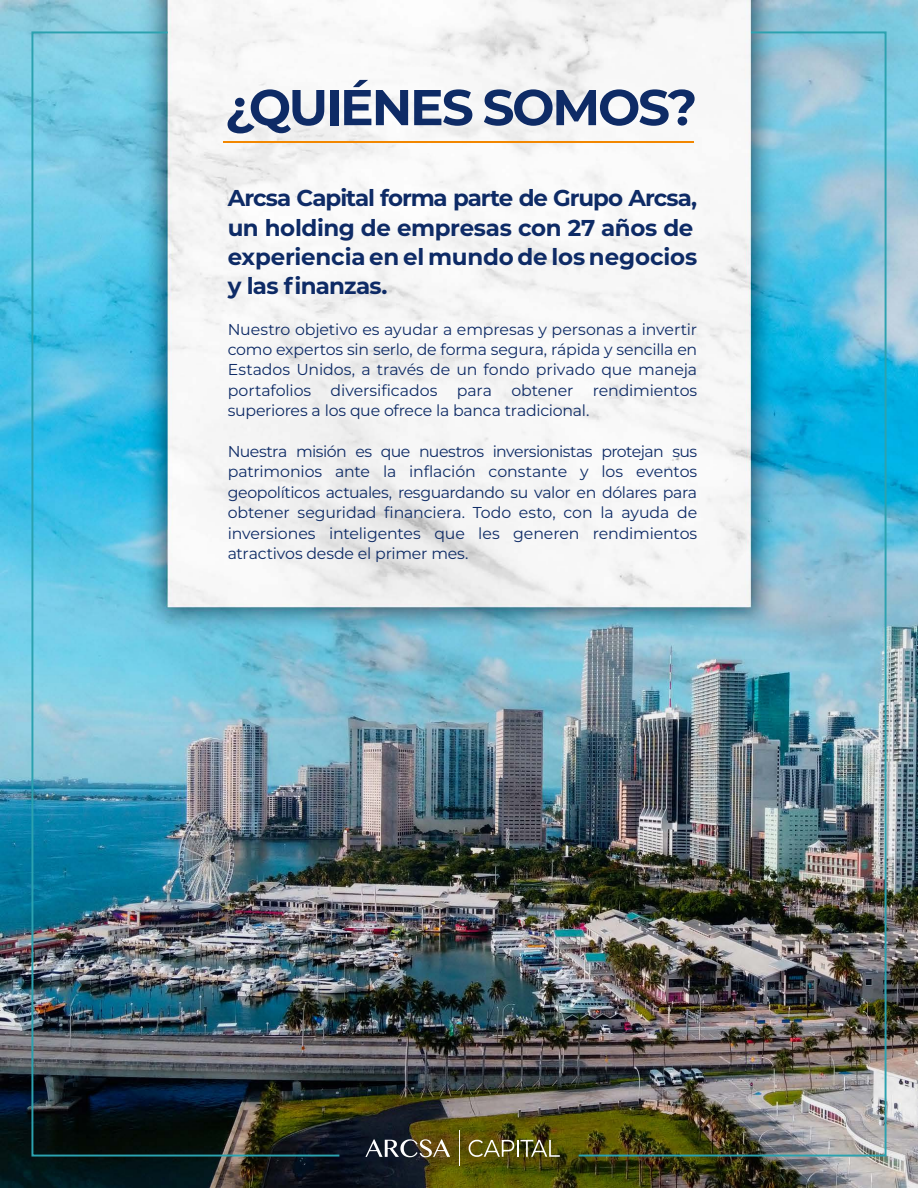
<style>
.page{position:relative;width:918px;height:1188px;background:#fff}
.page>*{position:absolute;margin:0;border:0;box-sizing:border-box;transform-origin:0 0}
.t1{font:700 50.25px "Montserrat";letter-spacing:-.045em;color:#0e2b66}
.t2{font:700 22.95px/29.2px "Montserrat";letter-spacing:-.02em;color:#0e2b66}
.t3{font:100 15.75px/20.4px "Montserrat";letter-spacing:-.015em;color:#0e2b66;text-align:justify}
</style>
<div class="page">
<img style="left:0;top:0;width:918px;height:1188px">
<img style="left:30px;top:30px;width:311px;height:1128px">
<img style="left:577px;top:30px;width:311px;height:1128px">
<svg style="left:365px;top:1139px;width:85px;height:18px"></svg>
<svg style="left:469px;top:1140px;width:91px;height:17px;background:#7a7643"></svg>
<hr style="left:459px;top:1130px;width:1px;height:36px;background:#fff">
<hr style="left:223px;top:142px;width:471px;height:1px;background:#f28700">
<h1 class="t1" style="left:225px;top:71px;width:474px">¿QUIÉNES SOMOS?</h1>
<h2 class="t2" style="left:228px;top:182px;width:471px">Arcsa Capital forma parte de Grupo Arcsa, un holding de empresas con 27 años de experiencia en el mundo de los negocios y las finanzas.</h2>
<p class="t3" style="left:228px;top:318px;width:471px">Nuestro objetivo es ayudar a empresas y personas a invertir como expertos sin serlo, de forma segura, rápida y sencilla en Estados Unidos, a través de un fondo privado que maneja portafolios diversificados para obtener rendimientos superiores a los que ofrece la banca tradicional.</p>
<p class="t3" style="left:228px;top:441px;width:471px">Nuestra misión es que nuestros inversionistas protejan sus patrimonios ante la inflación constante y los eventos geopolíticos actuales, resguardando su valor en dólares para obtener seguridad financiera. Todo esto, con la ayuda de inversiones inteligentes que les generen rendimientos atractivos desde el primer mes.</p>
</div>
